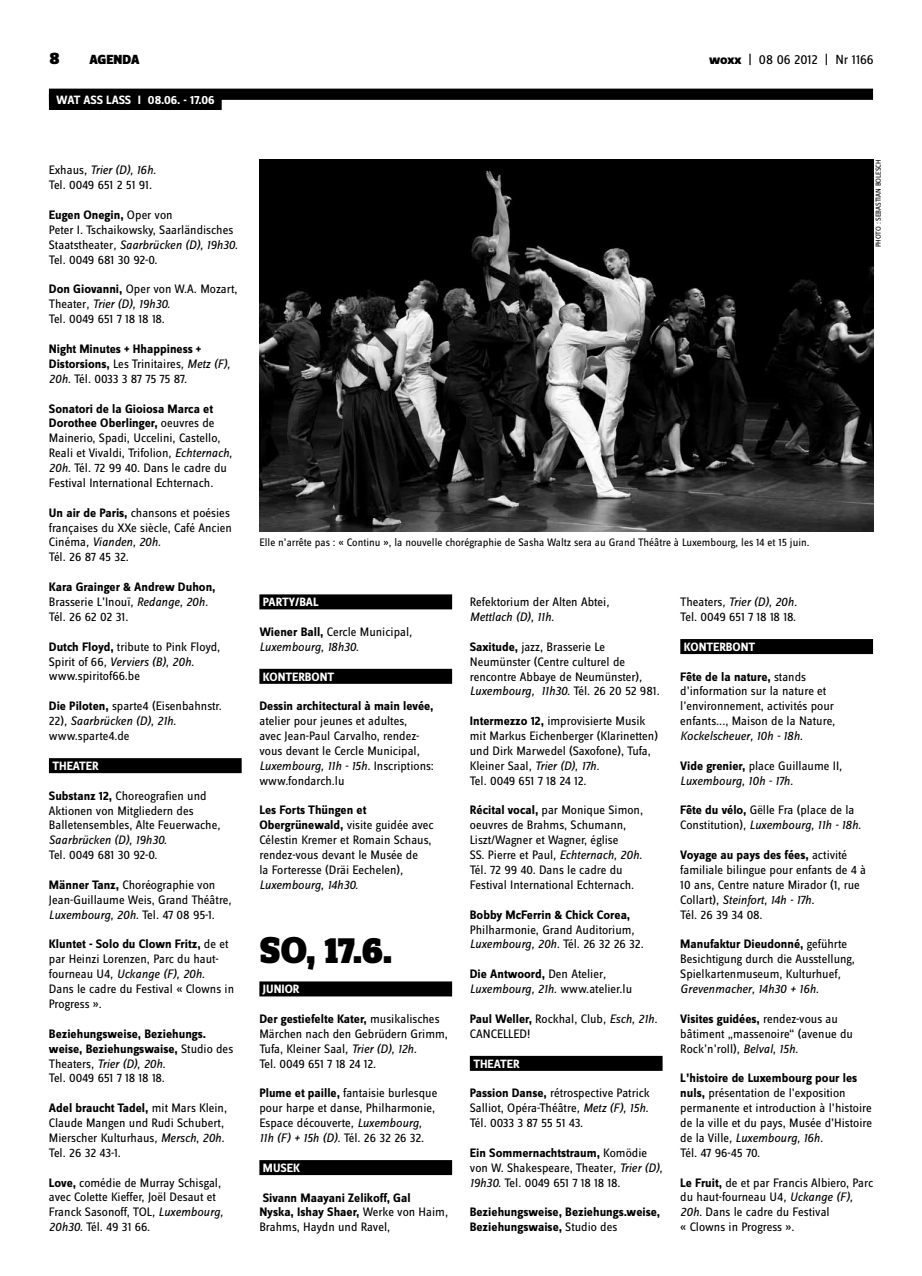
<style>
.page{position:relative;width:922px;height:1276px;background:#fff}
.page>*{position:absolute;margin:0;border:0;box-sizing:border-box;transform-origin:0 0}
.t1{font:900 38.75px "Zine Slab Dis";color:#000}
.t2{font:900 17.5px "Zine Sans Dis";color:#000}
.t3{font:13.75px "Zine Sans Dis";color:#000}
.t4{font:900 13.75px "Zine Sans Dis";color:#000}
.t5{font:12.75px/14.9px "Zine Sans Dis";color:#000}
.t6{font:700 12.75px/14.9px "Zine Sans Dis";color:#000}
.t7{font:italic 12.75px/14.9px "Zine Sans Dis";color:#000}
.t8{font:12.75px/14.9px "Zine Sans Dis";letter-spacing:-.02em;color:#000}
.t9{font:700 12.5px "Zine Sans Dis";color:#fff}
.t10{font:11.25px "Zine Sans Dis";color:#000}
.t11{font:7.5px "Zine Sans Dis";color:#000}
.s1{font-weight:800}
.s2{font-style:italic}
.s3{font-weight:700}
.s4{font-weight:400}
.s5{font-weight:400;font-style:italic}
.s6{font-weight:700;font-style:normal}
.s7{font-style:normal}
</style>
<div class="page">
<div style="left:680px;top:639px;width:192px;height:15px;background:#000"></div>
<div style="left:49px;top:89px;width:823px;height:11px;background:#000"></div>
<div style="left:49px;top:94px;width:173px;height:16px;background:#000"></div>
<div style="left:49px;top:758px;width:192px;height:15px;background:#000"></div>
<div style="left:259px;top:594px;width:193px;height:15px;background:#000"></div>
<div style="left:259px;top:669px;width:193px;height:15px;background:#000"></div>
<div style="left:259px;top:981px;width:193px;height:15px;background:#000"></div>
<div style="left:259px;top:1160px;width:193px;height:15px;background:#000"></div>
<div style="left:469px;top:1056px;width:193px;height:15px;background:#000"></div>
<img style="left:259px;top:159px;width:613px;height:372px">
<h2 class="t2" style="left:50px;top:49px;width:12px">8</h2>
<p class="t4" style="left:89px;top:53px;width:52px">AGENDA</p>
<p class="t3" style="left:709px;top:53px;width:166px"><span class="s1">woxx</span> | 08 06 2012 | Nr 1166</p>
<p class="t9" style="left:56px;top:93px;width:160px">WAT ASS LASS I 08.06. - 17.06</p>
<p class="t5" style="left:49px;top:163px;width:109px">Exhaus<span class="s2">, Trier (D), 16h.<br></span>Tel. 0049 651 2 51 91.</p>
<p class="t5" style="left:49px;top:208px;width:190px"><span class="s3">Eugen Onegin,</span> Oper von<br>Peter I. Tschaikowsky, Saarländisches<br>Staatstheater<span class="s2">, Saarbrücken (D), 19h30.<br></span>Tel. 0049 681 30 92-0.</p>
<p class="t5" style="left:49px;top:282px;width:190px"><span class="s3">Don Giovanni,</span> Oper von W.A. Mozart,<br>Theater<span class="s2">, Trier (D), 19h30.<br></span>Tel. 0049 651 7 18 18 18.</p>
<p class="t6" style="left:49px;top:342px;width:183px">Night Minutes + Hhappiness +<br>Distorsions, <span class="s4">Les Trinitaires</span><span class="s5">, Metz (F),<br>20h.</span> <span class="s4">Tél. 0033 3 87 75 75 87.</span></p>
<p class="t5" style="left:49px;top:402px;width:185px"><span class="s3">Sonatori de la Gioiosa Marca et Dorothee Oberlinger,</span> oeuvres de Mainerio, Spadi, Uccelini, Castello, Reali et Vivaldi, Trifolion<span class="s2">, Echternach, 20h.</span> Tél. 72 99 40. Dans le cadre du Festival International Echternach.</p>
<p class="t5" style="left:49px;top:506px;width:184px"><span class="s3">Un air de Paris,</span> chansons et poésies françaises du XXe siècle, Café Ancien<br>Cinéma<span class="s2">, Vianden, 20h.<br></span>Tél. 26 87 45 32.</p>
<p class="t5" style="left:49px;top:580px;width:168px"><span class="s3">Kara Grainger &amp; Andrew Duhon,<br></span>Brasserie L’Inouï<span class="s2">, Redange, 20h.<br></span>Tél. 26 62 02 31.</p>
<p class="t5" style="left:49px;top:640px;width:173px"><span class="s3">Dutch Floyd,</span> tribute to Pink Floyd,<br>Spirit of 66<span class="s2">, Verviers (B), 20h. </span>www.spiritof66.be</p>
<p class="t5" style="left:49px;top:699px;width:174px"><span class="s3">Die Piloten,</span> sparte4 (Eisenbahnstr.<br>22)<span class="s2">, Saarbrücken (D), 21h. </span>www.sparte4.de</p>
<p class="t9" style="left:52px;top:759px;width:46px">th eater</p>
<p class="t5" style="left:49px;top:788px;width:173px"><span class="s3">Substanz 12,</span> Choreografien und<br>Aktionen von Mitgliedern des<br>Balletensembles, Alte Feuerwache<span class="s2">,<br>Saarbrücken (D), 19h30.</span></p>
<p class="t5" style="left:49px;top:848px;width:110px">Tel. 0049 681 30 92-0.</p>
<p class="t5" style="left:49px;top:878px;width:184px"><span class="s3">Männer Tanz,</span> Choréographie von<br>Jean-Guillaume Weis, Grand Théâtre<span class="s2">,<br>Luxembourg, 20h.</span> Tel. 47 08 95-1.</p>
<p class="t5" style="left:49px;top:937px;width:187px"><span class="s3">Kluntet - Solo du Clown Fritz,</span> de et par Heinzi Lorenzen, Parc du haut&shy;fourneau U4<span class="s2">, Uckange (F), 20h.<br></span>Dans le cadre du Festival « Clowns in<br>Progress ».</p>
<p class="t6" style="left:49px;top:1027px;width:186px">Beziehungsweise, Beziehungs. weise, Beziehungswaise, <span class="s4">Studio des<br>Theaters</span><span class="s5">, Trier (D), 20h.<br></span><span class="s4">Tel. 0049 651 7 18 18 18.</span></p>
<p class="t5" style="left:49px;top:1101px;width:180px"><span class="s3">Adel braucht Tadel,</span> mit Mars Klein,<br>Claude Mangen und Rudi Schubert,<br>Mierscher Kulturhaus<span class="s2">, Mersch, 20h.<br></span>Tel. 26 32 43-1.</p>
<p class="t5" style="left:49px;top:1175px;width:176px"><span class="s3">Love,</span> comédie de Murray Schisgal, avec Colette Kieffer, Joël Desaut et<br>Franck Sasonoff, TOL<span class="s2">, Luxembourg,<br>20h30.</span> Tél. 49 31 66.</p>
<p class="t11" style="left:874px;top:247px;width:88px;rotate:-90deg">Photo : Sebastian Bolesch</p>
<p class="t10" style="left:259px;top:536px;width:551px">Elle n’arrête pas : « Continu », la nouvelle chorégraphie de Sasha Waltz sera au Grand Théâtre à Luxembourg, les 14 et 15 juin.</p>
<p class="t9" style="left:263px;top:595px;width:44px">party/bal</p>
<p class="t7" style="left:259px;top:624px;width:154px"><span class="s6">Wiener Ball,</span> <span class="s7">Cercle Municipal</span>,<br>Luxembourg, 18h30.</p>
<p class="t9" style="left:263px;top:670px;width:70px">konterbont</p>
<p class="t6" style="left:259px;top:699px;width:176px">Dessin architectural à main levée,</p>
<p class="t5" style="left:259px;top:714px;width:176px">atelier pour jeunes et adultes,<br>avec Jean-Paul Carvalho, rendez&shy;vous devant le Cercle Municipal<span class="s2">,<br>Luxembourg, 11h - 15h.</span> Inscriptions: www.fondarch.lu</p>
<p class="t5" style="left:259px;top:803px;width:176px"><span class="s3">Les Forts Thüngen et<br>Obergrünewald,</span> visite guidée avec<br>Célestin Kremer et Romain Schaus, rendez-vous devant le Musée de<br>la Forteresse (Dräi Eechelen)<span class="s2">,<br>Luxembourg, 14h30.</span></p>
<h1 class="t1" style="left:259px;top:930px;width:134px">So, 17.6.</h1>
<p class="t9" style="left:263px;top:982px;width:36px">junior</p>
<p class="t5" style="left:259px;top:1012px;width:190px"><span class="s3">Der gestiefelte Kater,</span> musikalisches<br>Märchen nach den Gebrüdern Grimm,<br>Tufa, Kleiner Saal<span class="s2">, Trier (D), 12h.<br></span>Tel. 0049 651 7 18 24 12.</p>
<p class="t5" style="left:259px;top:1086px;width:179px"><span class="s3">Plume et paille,</span> fantaisie burlesque pour harpe et danse, Philharmonie, Espace découverte<span class="s2">, Luxembourg, 11h (F) + 15h (D).</span> Tél. 26 32 26 32.</p>
<p class="t9" style="left:263px;top:1161px;width:39px">musek</p>
<p class="t6" style="left:259px;top:1190px;width:190px">Sivann Maayani Zelikoff, Gal<br>Nyska, Ishay Shaer, <span class="s4">Werke von Haim,<br>Brahms, Haydn und Ravel,</span></p>
<p class="t5" style="left:469px;top:595px;width:141px">Refektorium der Alten Abtei<span class="s2">,<br>Mettlach (D), 11h.</span></p>
<p class="t5" style="left:469px;top:640px;width:191px"><span class="s3">Saxitude,</span> jazz, Brasserie Le Neumünster (Centre culturel de rencontre Abbaye de Neumünster)<span class="s2">, Luxembourg, 11h30.</span> Tél. 26 20 52 981.</p>
<p class="t5" style="left:469px;top:714px;width:190px"><span class="s3">Intermezzo 12,</span> improvisierte Musik mit Markus Eichenberger (Klarinetten) und Dirk Marwedel (Saxofone), Tufa, Kleiner Saal<span class="s2">, Trier (D), 17h.<br></span>Tel. 0049 651 7 18 24 12.</p>
<p class="t5" style="left:469px;top:803px;width:175px"><span class="s3">Récital vocal,</span> par Monique Simon, oeuvres de Brahms, Schumann, Liszt/Wagner et Wagner, église<br>SS. Pierre et Paul<span class="s2">, Echternach, 20h.<br></span>Tél. 72 99 40. Dans le cadre du Festival International Echternach.</p>
<p class="t5" style="left:470px;top:907px;width:175px"><span class="s3">Bobby McFerrin &amp; Chick Corea,<br></span>Philharmonie, Grand Auditorium<span class="s2">,<br>Luxembourg, 20h.</span> Tél. 26 32 26 32.</p>
<p class="t5" style="left:470px;top:967px;width:164px"><span class="s3">Die Antwoord,</span> Den Atelier<span class="s2">,<br>Luxembourg, 21h.</span> www.atelier.lu</p>
<p class="t5" style="left:470px;top:1012px;width:189px"><span class="s3">Paul Weller,</span> Rockhal, Club<span class="s2">, Esch, 21h.<br></span>CANCELLED!</p>
<p class="t9" style="left:473px;top:1056px;width:46px">th eater</p>
<p class="t5" style="left:469px;top:1086px;width:182px;text-align:justify"><span class="s3">Passion Danse,</span> rétrospective Patrick Salliot, Opéra-Théâtre<span class="s2">, Metz (F), 15h.<br></span>Tél. 0033 3 87 55 51 43.</p>
<p class="t5" style="left:469px;top:1146px;width:194px"><span class="s3">Ein Sommernachtstraum,</span> Komödie von W. Shakespeare, Theater<span class="s2">, Trier (D),<br>19h30.</span> Tel. 0049 651 7 18 18 18.</p>
<p class="t6" style="left:469px;top:1205px;width:192px">Beziehungsweise, Beziehungs.weise,<br>Beziehungswaise, <span class="s4">Studio des</span></p>
<p class="t8" style="left:680px;top:595px;width:118px">Theaters<span class="s2">, Trier (D), 20h.<br></span>Tel. 0049 651 7 18 18 18.</p>
<p class="t9" style="left:683px;top:640px;width:70px">konterbont</p>
<p class="t5" style="left:680px;top:669px;width:156px"><span class="s3">Fête de la nature,</span> stands d’information sur la nature et l’environnement, activités pour enfants..., Maison de la Nature<span class="s2">,<br>Kockelscheuer, 10h - 18h.</span></p>
<p class="t7" style="left:680px;top:758px;width:163px"><span class="s6">Vide grenier,</span> <span class="s7">place Guillaume II</span>,<br>Luxembourg, 10h - 17h.</p>
<p class="t5" style="left:680px;top:803px;width:182px"><span class="s3">Fête du vélo,</span> Gëlle Fra (place de la<br>Constitution)<span class="s2">, Luxembourg, 11h - 18h.</span></p>
<p class="t5" style="left:680px;top:848px;width:187px"><span class="s3">Voyage au pays des fées,</span> activité familiale bilingue pour enfants de 4 à<br>10 ans, Centre nature Mirador (1, rue<br>Collart)<span class="s2">, Steinfort, 14h - 17h.<br></span>Tél. 26 39 34 08.</p>
<p class="t5" style="left:680px;top:937px;width:176px"><span class="s3">Manufaktur Dieudonné,</span> geführte Besichtigung durch die Ausstellung, Spielkartenmuseum, Kulturhuef<span class="s2">, Grevenmacher, 14h30 + 16h.</span></p>
<p class="t5" style="left:680px;top:1012px;width:174px"><span class="s3">Visites guidées,</span> rendez-vous au bâtiment „massenoire“ (avenue du<br>Rock’n’roll)<span class="s2">, Belval, 15h.</span></p>
<p class="t5" style="left:680px;top:1071px;width:193px"><span class="s3">L’histoire de Luxembourg pour les nuls,</span> présentation de l’exposition permanente et introduction à l’histoire de la ville et du pays, Musée d’Histoire de la Ville<span class="s2">, Luxembourg, 16h.<br></span>Tél. 47 96-45 70.</p>
<p class="t5" style="left:680px;top:1175px;width:194px"><span class="s3">Le Fruit,</span> de et par Francis Albiero, Parc du haut-fourneau U4<span class="s2">, Uckange (F),<br>20h.</span> Dans le cadre du Festival<br>« Clowns in Progress ».</p>
</div>
